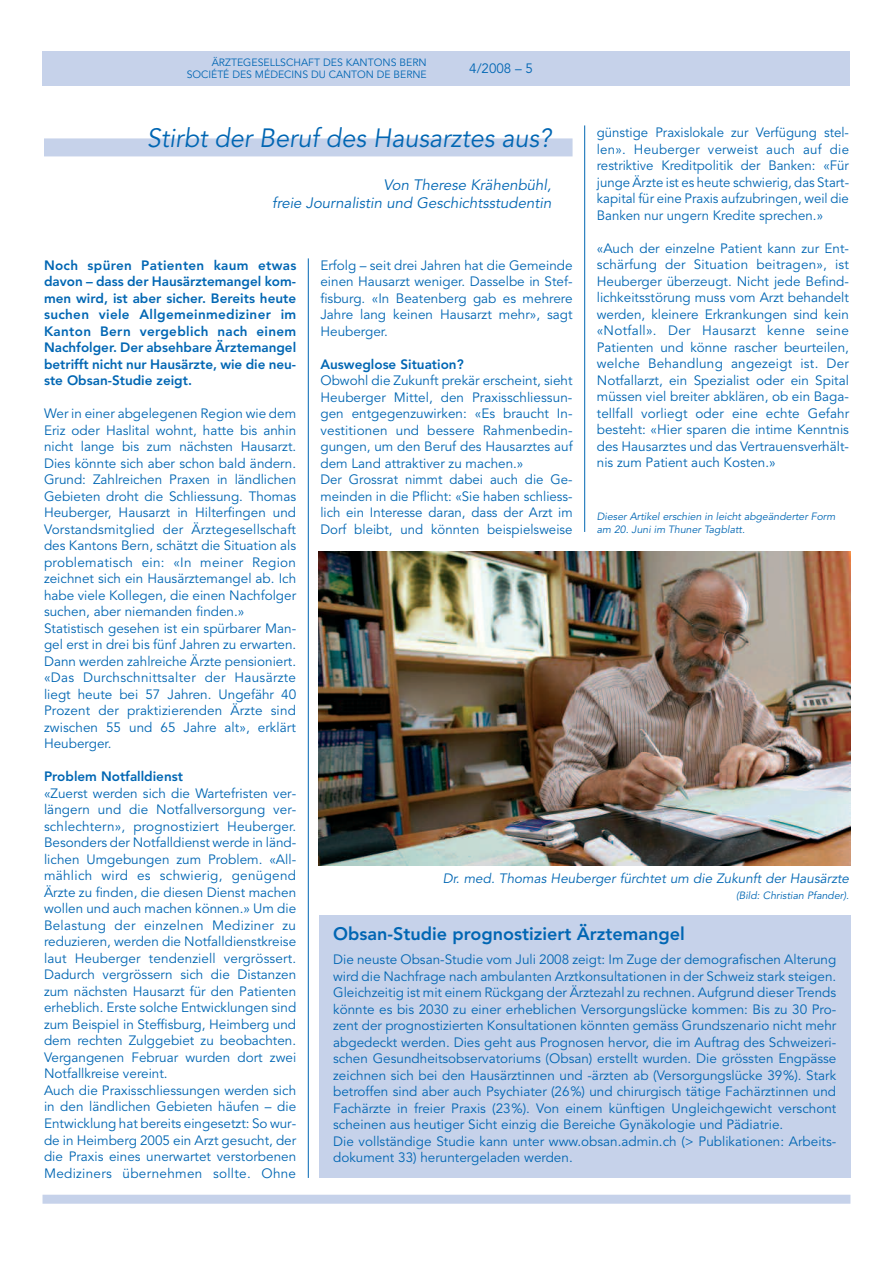
<style>
.page{position:relative;width:893px;height:1263px;background:#fff}
.page>*{position:absolute;margin:0;border:0;box-sizing:border-box;transform-origin:0 0}
.t1{font:italic 26.25px "Avenir";color:#0166b3;scale:.96 1}
.t2{font:800 18px "Avenir";color:#0166b3}
.t3{font:italic 15px/18px "Avenir";color:#0166b3;text-align:right}
.t4{font:13.5px/16.5px "Avenir";color:#0166b3}
.t5{font:800 13.5px/16.5px "Avenir";color:#0166b3;text-align:justify}
.t6{font:italic 13.5px "Avenir";color:#0166b3}
.t7{font:italic 10.5px/13.5px "Avenir";color:#0166b3}
.t8{font:10.5px/12px "Avenir";color:#0166b3;text-align:right}
</style>
<div class="page">
<div style="left:43px;top:1195px;width:807px;height:9px;background:#c6d2ea"></div>
<div style="left:43px;top:51px;width:807px;height:34px;background:#c6d2ea"></div>
<hr style="left:308px;top:258px;width:1px;height:920px;background:#0166b3">
<hr style="left:584px;top:125px;width:1px;height:407px;background:#0166b3">
<div style="left:44px;top:138px;width:529px;height:18px;background:#c6d2ea"></div>
<div style="left:319px;top:915px;width:531px;height:263px;background:#c6d2ea"></div>
<img style="left:319px;top:551px;width:531px;height:314px">
<p class="t8" style="left:187px;top:57px;width:242px">ÄRZTEGESELLSCHAFT DES KANTONS BERN<br>SOCIÉTÉ DES MÉDECINS DU CANTON DE BERNE</p>
<p class="t4" style="left:469px;top:61px;width:65px">4/2008 – 5</p>
<p class="t4" style="left:597px;top:125px;width:254px;text-align:justify">günstige Praxislokale zur Verfügung stel&shy;len». Heuberger verweist auch auf die restriktive Kreditpolitik der Banken: «Für junge Ärzte ist es heute schwierig, das Start&shy;kapital für eine Praxis aufzubringen, weil die Banken nur ungern Kredite sprechen.»</p>
<p class="t4" style="left:597px;top:241px;width:254px;text-align:justify">«Auch der einzelne Patient kann zur Ent&shy;schärfung der Situation beitragen», ist Heuberger überzeugt. Nicht jede Befind&shy;lichkeitsstörung muss vom Arzt behandelt werden, kleinere Erkrankungen sind kein «Notfall». Der Hausarzt kenne seine Patienten und könne rascher beurteilen, welche Behandlung angezeigt ist. Der Notfallarzt, ein Spezialist oder ein Spital müssen viel breiter abklären, ob ein Baga&shy;tellfall vorliegt oder eine echte Gefahr besteht: «Hier sparen die intime Kenntnis des Hausarztes und das Vertrauensverhält&shy;nis zum Patient auch Kosten.»</p>
<h1 class="t1" style="left:147px;top:127px;width:423px">Stirbt der Beruf des Hausarztes aus?</h1>
<p class="t3" style="left:272px;top:177px;width:281px">Von Therese Krähenbühl,<br>freie Journalistin und Geschichtsstudentin</p>
<p class="t4" style="left:320px;top:258px;width:254px;text-align:justify">Erfolg – seit drei Jahren hat die Gemeinde einen Hausarzt weniger. Dasselbe in Stef&shy;fisburg. «In Beatenberg gab es mehrere Jahre lang keinen Hausarzt mehr», sagt Heuberger.</p>
<p class="t5" style="left:320px;top:357px;width:145px">Ausweglose Situation?</p>
<p class="t4" style="left:320px;top:374px;width:254px">Obwohl die Zukunft prekär erscheint, sieht Heuberger Mittel, den Praxisschliessun&shy;gen entgegenzuwirken: «Es braucht In&shy;vestitionen und bessere Rahmenbedin&shy;gungen, um den Beruf des Hausarztes auf dem Land attraktiver zu machen.»<br>Der Grossrat nimmt dabei auch die Ge&shy;meinden in die Pflicht: «Sie haben schliess&shy;lich ein Interesse daran, dass der Arzt im Dorf bleibt, und könnten beispielsweise</p>
<p class="t5" style="left:44px;top:258px;width:254px">Noch spüren Patienten kaum etwas davon – dass der Hausärztemangel kom&shy;men wird, ist aber sicher. Bereits heute suchen viele Allgemeinmediziner im Kanton Bern vergeblich nach einem Nachfolger. Der absehbare Ärztemangel betrifft nicht nur Hausärzte, wie die neu&shy;ste Obsan-Studie zeigt.</p>
<p class="t4" style="left:44px;top:407px;width:254px">Wer in einer abgelegenen Region wie dem Eriz oder Haslital wohnt, hatte bis anhin nicht lange bis zum nächsten Hausarzt.<br>Dies könnte sich aber schon bald ändern.<br>Grund: Zahlreichen Praxen in ländlichen Gebieten droht die Schliessung. Thomas Heuberger, Hausarzt in Hilterfingen und Vorstandsmitglied der Ärztegesellschaft des Kantons Bern, schätzt die Situation als problematisch ein: «In meiner Region zeichnet sich ein Hausärztemangel ab. Ich habe viele Kollegen, die einen Nachfolger suchen, aber niemanden finden.» Statistisch gesehen ist ein spürbarer Man&shy;gel erst in drei bis fünf Jahren zu erwarten.<br>Dann werden zahlreiche Ärzte pensioniert. «Das Durchschnittsalter der Hausärzte liegt heute bei 57 Jahren. Ungefähr 40<br>Prozent der praktizierenden Ärzte sind zwischen 55 und 65 Jahre alt», erklärt Heuberger.</p>
<p class="t5" style="left:44px;top:770px;width:141px">Problem Notfalldienst</p>
<p class="t4" style="left:44px;top:786px;width:254px">«Zuerst werden sich die Wartefristen ver&shy;längern und die Notfallversorgung ver&shy;schlechtern», prognostiziert Heuberger.<br>Besonders der Notfalldienst werde in länd&shy;lichen Umgebungen zum Problem. «All&shy;mählich wird es schwierig, genügend Ärzte zu finden, die diesen Dienst machen wollen und auch machen können.» Um die Belastung der einzelnen Mediziner zu reduzieren, werden die Notfalldienstkreise laut Heuberger tendenziell vergrössert.<br>Dadurch vergrössern sich die Distanzen zum nächsten Hausarzt für den Patienten erheblich. Erste solche Entwicklungen sind zum Beispiel in Steffisburg, Heimberg und dem rechten Zulggebiet zu beobachten.<br>Vergangenen Februar wurden dort zwei Notfallkreise vereint.<br>Auch die Praxisschliessungen werden sich in den ländlichen Gebieten häufen – die Entwicklung hat bereits eingesetzt: So wur&shy;de in Heimberg 2005 ein Arzt gesucht, der die Praxis eines unerwartet verstorbenen Mediziners übernehmen sollte. Ohne</p>
<p class="t7" style="left:597px;top:510px;width:240px">Dieser Artikel erschien in leicht abgeänderter Form am 20. Juni im Thuner Tagblatt.</p>
<p class="t6" style="left:443px;top:872px;width:408px">Dr. med. Thomas Heuberger fürchtet um die Zukunft der Hausärzte</p>
<p class="t7" style="left:736px;top:890px;width:114px">(Bild: Christian Pfander).</p>
<h2 class="t2" style="left:333px;top:926px;width:353px">Obsan-Studie prognostiziert Ärztemangel</h2>
<p class="t4" style="left:333px;top:952px;width:505px">Die neuste Obsan-Studie vom Juli 2008 zeigt: Im Zuge der demografischen Alterung wird die Nachfrage nach ambulanten Arztkonsultationen in der Schweiz stark steigen.<br>Gleichzeitig ist mit einem Rückgang der Ärztezahl zu rechnen. Aufgrund dieser Trends könnte es bis 2030 zu einer erheblichen Versorgungslücke kommen: Bis zu 30 Pro&shy;zent der prognostizierten Konsultationen könnten gemäss Grundszenario nicht mehr abgedeckt werden. Dies geht aus Prognosen hervor, die im Auftrag des Schweizeri&shy;schen Gesundheitsobservatoriums (Obsan) erstellt wurden. Die grössten Engpässe zeichnen sich bei den Hausärztinnen und -ärzten ab (Versorgungslücke 39%). Stark betroffen sind aber auch Psychiater (26%) und chirurgisch tätige Fachärztinnen und Fachärzte in freier Praxis (23%). Von einem künftigen Ungleichgewicht verschont scheinen aus heutiger Sicht einzig die Bereiche Gynäkologie und Pädiatrie.<br>Die vollständige Studie kann unter www.obsan.admin.ch (&gt; Publikationen: Arbeits&shy;dokument 33) heruntergeladen werden.</p>
</div>
